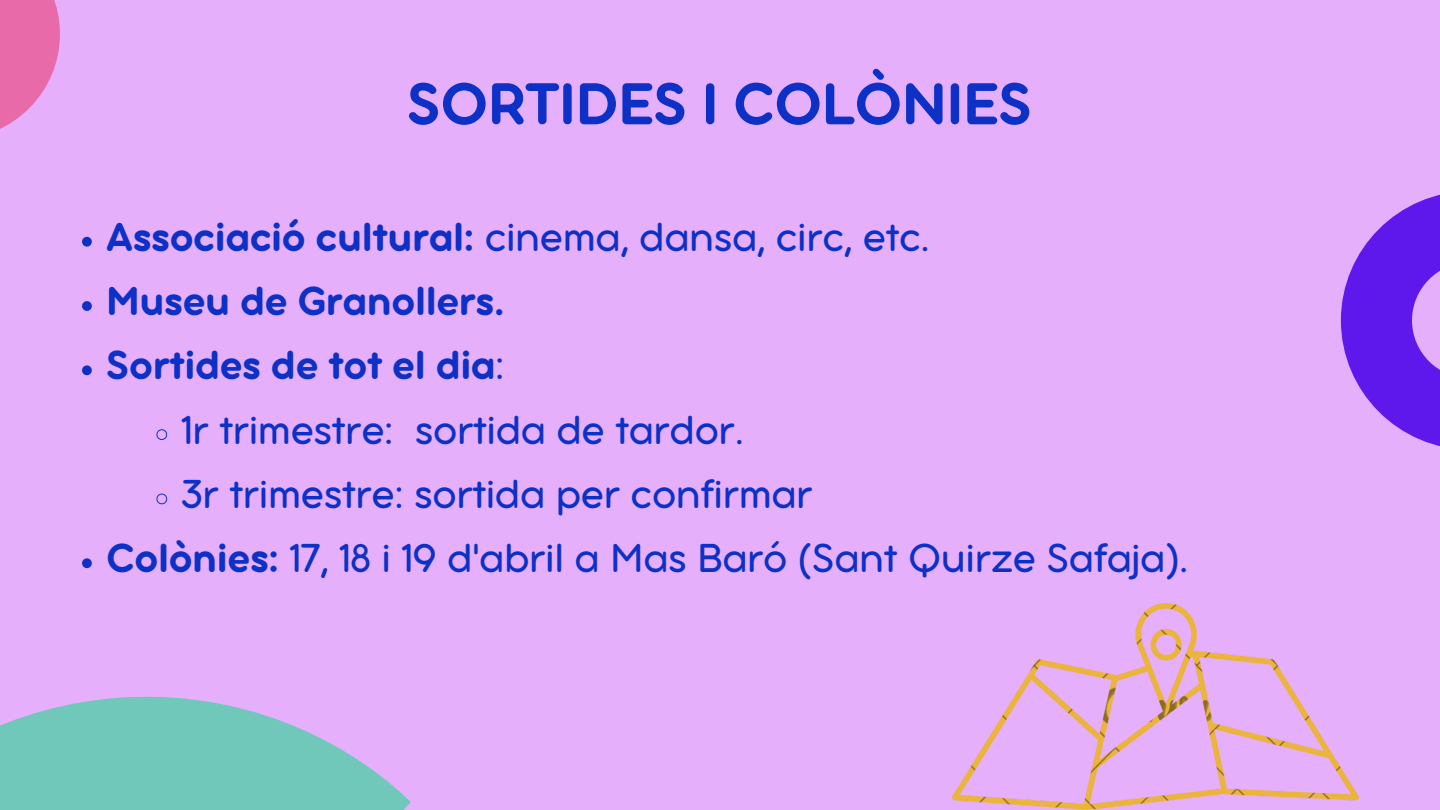
<style>
.page{position:relative;width:1440px;height:810px;background:#e6affc}
.page>*{position:absolute;margin:0;border:0;box-sizing:border-box;transform-origin:0 0}
.t1{font:64.2px "Aristotelica Pro Tx Bld";letter-spacing:-.01em;color:#0d30c6}
.t2{font:44px "Aristotelica Pro Tx";letter-spacing:-.01em;color:#0d30c6}
.t3{font:44px/64.3px "Aristotelica Pro Tx Bld";letter-spacing:-.01em;color:#0d30c6}
.s1{font-family:"Aristotelica Pro Tx Bld"}
.s2{font-family:"Aristotelica Pro Tx"}
</style>
<div class="page">
<svg style="left:0;top:568px;width:411px;height:242px"></svg>
<svg style="left:82px;top:237px;width:10px;height:10px"></svg>
<svg style="left:82px;top:301px;width:10px;height:10px"></svg>
<svg style="left:82px;top:365px;width:10px;height:10px"></svg>
<svg style="left:156px;top:429px;width:12px;height:11px"></svg>
<svg style="left:156px;top:493px;width:12px;height:12px"></svg>
<svg style="left:82px;top:558px;width:10px;height:10px"></svg>
<svg style="left:0;top:0;width:60px;height:129px"></svg>
<svg style="left:1341px;top:194px;width:99px;height:252px"></svg>
<img style="left:952px;top:604px;width:407px;height:206px">
<h1 class="t1" style="left:407px;top:83px;width:627px">SORTIDES I COLÒNIES</h1>
<p class="t2" style="left:106px;top:222px;width:827px"><span class="s1">Associació cultural:</span> cinema, dansa, circ, etc.</p>
<p class="t3" style="left:106px;top:272px;width:400px">Museu de Granollers.<br>Sortides de tot el dia<span class="s2">:</span></p>
<p class="t2" style="left:181px;top:415px;width:566px">1r trimestre: sortida de tardor.</p>
<p class="t2" style="left:181px;top:480px;width:633px">3r trimestre: sortida per confirmar</p>
<p class="t2" style="left:106px;top:544px;width:1085px"><span class="s1">Colònies:</span> 17, 18 i 19 d'abril a Mas Baró (Sant Quirze Safaja).</p>
</div>
